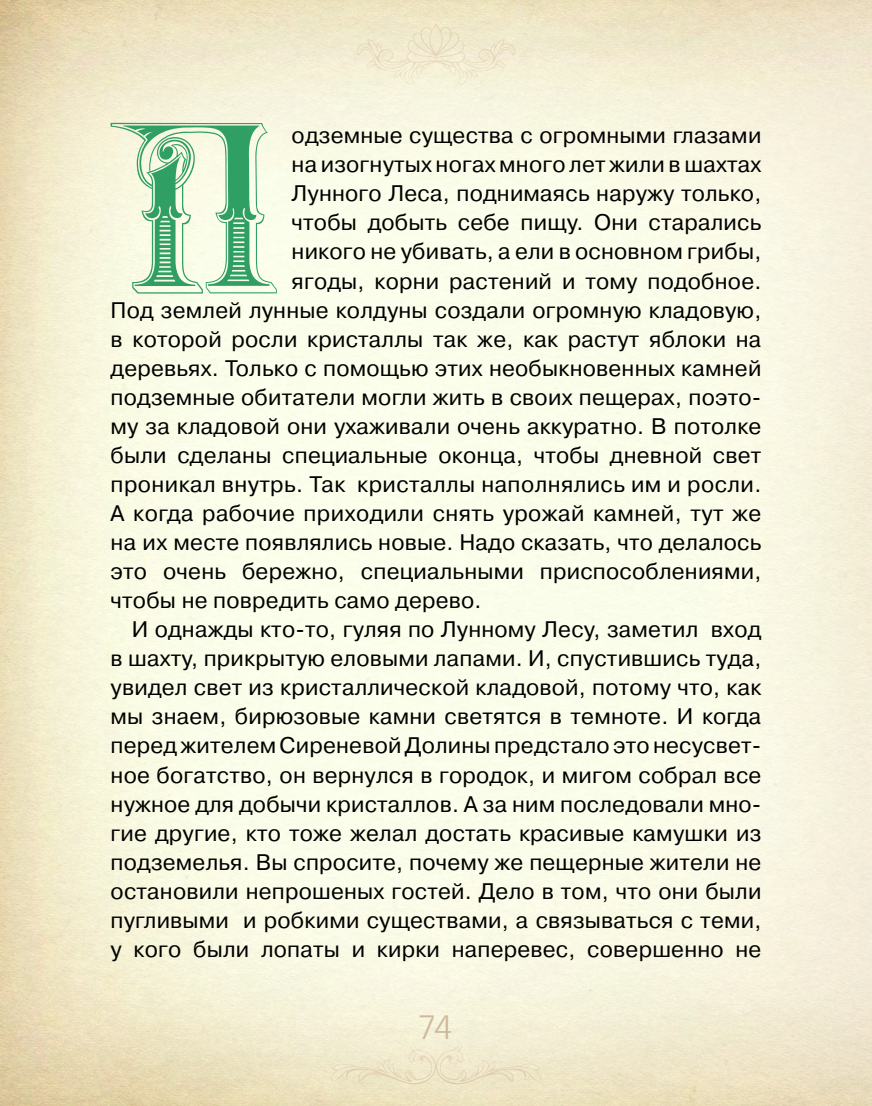
<style>
.page{position:relative;width:872px;height:1106px;background:#fff}
.page>*{position:absolute;margin:0;border:0;box-sizing:border-box;transform-origin:0 0}
.t1{font:180.15px "English Rose";color:#2f9f64}
.t2{font:300 36px "Amplitude";color:#cdb899}
.t3{font:22.5px "Pragmatica C";letter-spacing:.01em;color:#000}
</style>
<div class="page">
<svg style="left:355px;top:23px;width:162px;height:62px;background:#f1eacf"></svg>
<svg style="left:331px;top:1042px;width:210px;height:43px;background:#eee6ca"></svg>
<h1 class="t1" style="left:111px;top:85px;width:168px">П</h1>
<p class="t3" style="left:291px;top:123px;width:471px">одземные существа с огромными глазами</p>
<p class="t3" style="left:291px;top:152px;width:471px">на изогнутых ногах много лет жили в шахтах</p>
<p class="t3" style="left:291px;top:181px;width:471px">Лунного Леса, поднимаясь наружу только,</p>
<p class="t3" style="left:291px;top:210px;width:471px">чтобы добыть себе пищу. Они старались</p>
<p class="t3" style="left:291px;top:239px;width:471px">никого не убивать, а ели в основном грибы,</p>
<p class="t3" style="left:291px;top:268px;width:471px">ягоды, корни растений и тому подобное.</p>
<p class="t3" style="left:111px;top:297px;width:652px">Под землей лунные колдуны создали огромную кладовую,</p>
<p class="t3" style="left:111px;top:326px;width:652px">в которой росли кристаллы так же, как растут яблоки на</p>
<p class="t3" style="left:111px;top:355px;width:652px">деревьях. Только с помощью этих необыкновенных камней</p>
<p class="t3" style="left:111px;top:384px;width:652px">подземные обитатели могли жить в своих пещерах, поэто-</p>
<p class="t3" style="left:111px;top:413px;width:652px">му за кладовой они ухаживали очень аккуратно. В потолке</p>
<p class="t3" style="left:111px;top:442px;width:652px">были сделаны специальные оконца, чтобы дневной свет</p>
<p class="t3" style="left:111px;top:471px;width:652px">проникал внутрь. Так кристаллы наполнялись им и росли.</p>
<p class="t3" style="left:111px;top:501px;width:652px">А когда рабочие приходили снять урожай камней, тут же</p>
<p class="t3" style="left:111px;top:530px;width:652px">на их месте появлялись новые. Надо сказать, что делалось</p>
<p class="t3" style="left:111px;top:559px;width:652px">это очень бережно, специальными приспособлениями,</p>
<p class="t3" style="left:111px;top:588px;width:372px">чтобы не повредить само дерево.</p>
<p class="t3" style="left:132px;top:617px;width:631px">И однажды кто-то, гуляя по Лунному Лесу, заметил вход</p>
<p class="t3" style="left:111px;top:646px;width:652px">в шахту, прикрытую еловыми лапами. И, спустившись туда,</p>
<p class="t3" style="left:111px;top:675px;width:652px">увидел свет из кристаллической кладовой, потому что, как</p>
<p class="t3" style="left:111px;top:704px;width:652px">мы знаем, бирюзовые камни светятся в темноте. И когда</p>
<p class="t3" style="left:111px;top:733px;width:652px">перед жителем Сиреневой Долины предстало это несусвет-</p>
<p class="t3" style="left:111px;top:762px;width:652px">ное богатство, он вернулся в городок, и мигом собрал все</p>
<p class="t3" style="left:111px;top:791px;width:652px">нужное для добычи кристаллов. А за ним последовали мно-</p>
<p class="t3" style="left:111px;top:820px;width:652px">гие другие, кто тоже желал достать красивые камушки из</p>
<p class="t3" style="left:111px;top:849px;width:652px">подземелья. Вы спросите, почему же пещерные жители не</p>
<p class="t3" style="left:111px;top:878px;width:652px">остановили непрошеных гостей. Дело в том, что они были</p>
<p class="t3" style="left:111px;top:907px;width:652px">пугливыми и робкими существами, а связываться с теми,</p>
<p class="t3" style="left:111px;top:936px;width:652px">у кого были лопаты и кирки наперевес, совершенно не</p>
<h2 class="t2" style="left:419px;top:1006px;width:36px">74</h2>
</div>
